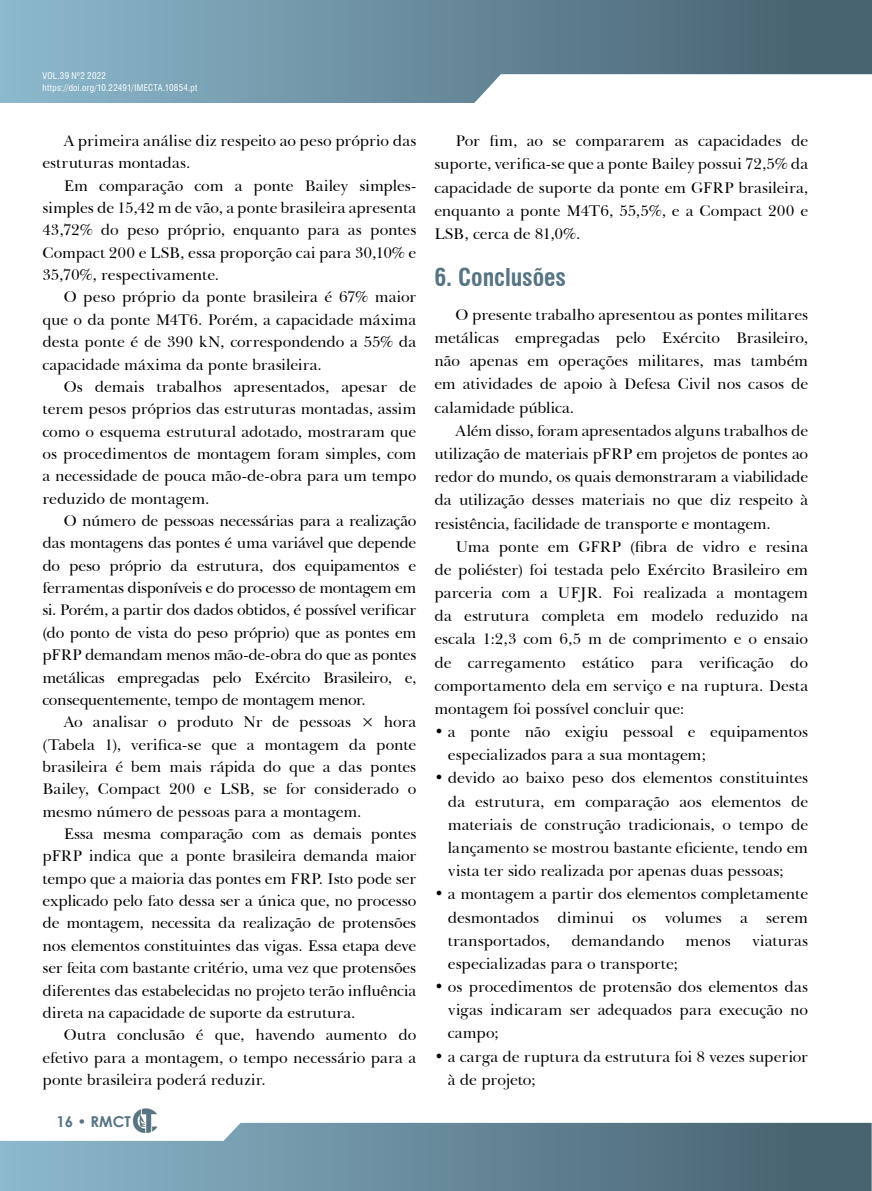
<style>
.page{position:relative;width:872px;height:1191px;background:#fff}
.page>*{position:absolute;margin:0;border:0;box-sizing:border-box;transform-origin:0 0}
.t1{font:700 condensed 24px "Swiss 721 BT";letter-spacing:-.005em;color:#567483}
.t2{font:15.75px/22.4px "Baskerville BT";letter-spacing:-.005em;color:#000;text-align:justify}
.t3{font:700 15px "Century Gothic";color:#567483}
.t4{font:condensed 9px/12px "Swiss 721 BT";letter-spacing:.03em;color:#fff}
</style>
<div class="page">
<div style="left:0;top:0;width:872px;height:102px;background:linear-gradient(to right,#8cb8cd,#445e6a)"></div>
<svg style="left:0;top:1122px;width:871px;height:69px;background:#678999"></svg>
<svg style="left:0;top:1122px;width:244px;height:18px"></svg>
<svg style="left:465px;top:74px;width:407px;height:29px"></svg>
<img style="left:132px;top:1108px;width:27px;height:25px">
<p class="t4" style="left:43px;top:70px;width:156px">VOL.39 Nº2 2022 https://doi.org/10.22491/IMECTA.10854.pt</p>
<p class="t2" style="left:43px;top:129px;width:375px;text-indent:21px">A primeira análise diz respeito ao peso próprio das estruturas montadas.</p>
<p class="t2" style="left:43px;top:174px;width:375px;text-indent:21px">Em comparação com a ponte Bailey simples&shy;simples de 15,42 m de vão, a ponte brasileira apresenta 43,72% do peso próprio, enquanto para as pontes Compact 200 e LSB, essa proporção cai para 30,10% e 35,70%, respectivamente.</p>
<p class="t2" style="left:43px;top:285px;width:375px;text-indent:21px">O peso próprio da ponte brasileira é 67% maior que o da ponte M4T6. Porém, a capacidade máxima desta ponte é de 390 kN, correspondendo a 55% da capacidade máxima da ponte brasileira.</p>
<p class="t2" style="left:43px;top:375px;width:375px;text-indent:21px">Os demais trabalhos apresentados, apesar de terem pesos próprios das estruturas montadas, assim como o esquema estrutural adotado, mostraram que os procedimentos de montagem foram simples, com a necessidade de pouca mão-de-obra para um tempo reduzido de montagem.</p>
<p class="t2" style="left:43px;top:509px;width:375px;text-indent:21px">O número de pessoas necessárias para a realização das montagens das pontes é uma variável que depende do peso próprio da estrutura, dos equipamentos e ferramentas disponíveis e do processo de montagem em si. Porém, a partir dos dados obtidos, é possível verificar (do ponto de vista do peso próprio) que as pontes em pFRP demandam menos mão-de-obra do que as pontes metálicas empregadas pelo Exército Brasileiro, e, consequentemente, tempo de montagem menor.</p>
<p class="t2" style="left:43px;top:710px;width:375px;text-indent:21px">Ao analisar o produto Nr de pessoas × hora (Tabela 1), verifica-se que a montagem da ponte brasileira é bem mais rápida do que a das pontes Bailey, Compact 200 e LSB, se for considerado o mesmo número de pessoas para a montagem.</p>
<p class="t2" style="left:43px;top:822px;width:375px;text-indent:21px">Essa mesma comparação com as demais pontes pFRP indica que a ponte brasileira demanda maior tempo que a maioria das pontes em FRP. Isto pode ser explicado pelo fato dessa ser a única que, no processo de montagem, necessita da realização de protensões nos elementos constituintes das vigas. Essa etapa deve ser feita com bastante critério, uma vez que protensões diferentes das estabelecidas no projeto terão influência direta na capacidade de suporte da estrutura.</p>
<p class="t2" style="left:43px;top:1023px;width:375px;text-indent:21px">Outra conclusão é que, havendo aumento do efetivo para a montagem, o tempo necessário para a ponte brasileira poderá reduzir.</p>
<p class="t3" style="left:56px;top:1110px;width:76px">16 • RMCT</p>
<p class="t2" style="left:434px;top:129px;width:375px;line-height:23.1px;text-indent:21px">Por fim, ao se compararem as capacidades de suporte, verifica-se que a ponte Bailey possui 72,5% da capacidade de suporte da ponte em GFRP brasileira, enquanto a ponte M4T6, 55,5%, e a Compact 200 e LSB, cerca de 81,0%.</p>
<h1 class="t1" style="left:434px;top:263px;width:133px">6. Conclusões</h1>
<p class="t2" style="left:434px;top:302px;width:375px;line-height:23.1px;text-indent:21px">O presente trabalho apresentou as pontes militares metálicas empregadas pelo Exército Brasileiro, não apenas em operações militares, mas também em atividades de apoio à Defesa Civil nos casos de calamidade pública.</p>
<p class="t2" style="left:434px;top:418px;width:375px;line-height:23.1px;text-indent:21px">Além disso, foram apresentados alguns trabalhos de utilização de materiais pFRP em projetos de pontes ao redor do mundo, os quais demonstraram a viabilidade da utilização desses materiais no que diz respeito à resistência, facilidade de transporte e montagem.</p>
<p class="t2" style="left:434px;top:534px;width:375px;line-height:23.1px;text-indent:21px">Uma ponte em GFRP (fibra de vidro e resina de poliéster) foi testada pelo Exército Brasileiro em parceria com a UFJR. Foi realizada a montagem da estrutura completa em modelo reduzido na escala 1:2,3 com 6,5 m de comprimento e o ensaio de carregamento estático para verificação do comportamento dela em serviço e na ruptura. Desta montagem foi possível concluir que:</p>
<p class="t2" style="left:448px;top:719px;width:362px;line-height:23.1px;text-indent:-13px">• a ponte não exigiu pessoal e equipamentos especializados para a sua montagem;</p>
<p class="t2" style="left:448px;top:766px;width:362px;line-height:23.1px;text-indent:-13px">• devido ao baixo peso dos elementos constituintes da estrutura, em comparação aos elementos de materiais de construção tradicionais, o tempo de lançamento se mostrou bastante eficiente, tendo em vista ter sido realizada por apenas duas pessoas;</p>
<p class="t2" style="left:448px;top:882px;width:362px;line-height:23.1px;text-indent:-13px">• a montagem a partir dos elementos completamente desmontados diminui os volumes a serem transportados,</p>
<p class="t2" style="left:571px;top:928px;width:95px">demandando</p>
<p class="t2" style="left:685px;top:928px;width:47px">menos</p>
<p class="t2" style="left:752px;top:928px;width:58px">viaturas</p>
<p class="t2" style="left:448px;top:952px;width:232px">especializadas para o transporte;</p>
<p class="t2" style="left:448px;top:974px;width:362px;line-height:23.1px;text-indent:-13px">• os procedimentos de protensão dos elementos das vigas indicaram ser adequados para execução no campo;</p>
<p class="t2" style="left:448px;top:1044px;width:362px;line-height:23.1px;text-indent:-13px">• a carga de ruptura da estrutura foi 8 vezes superior à de projeto;</p>
</div>
